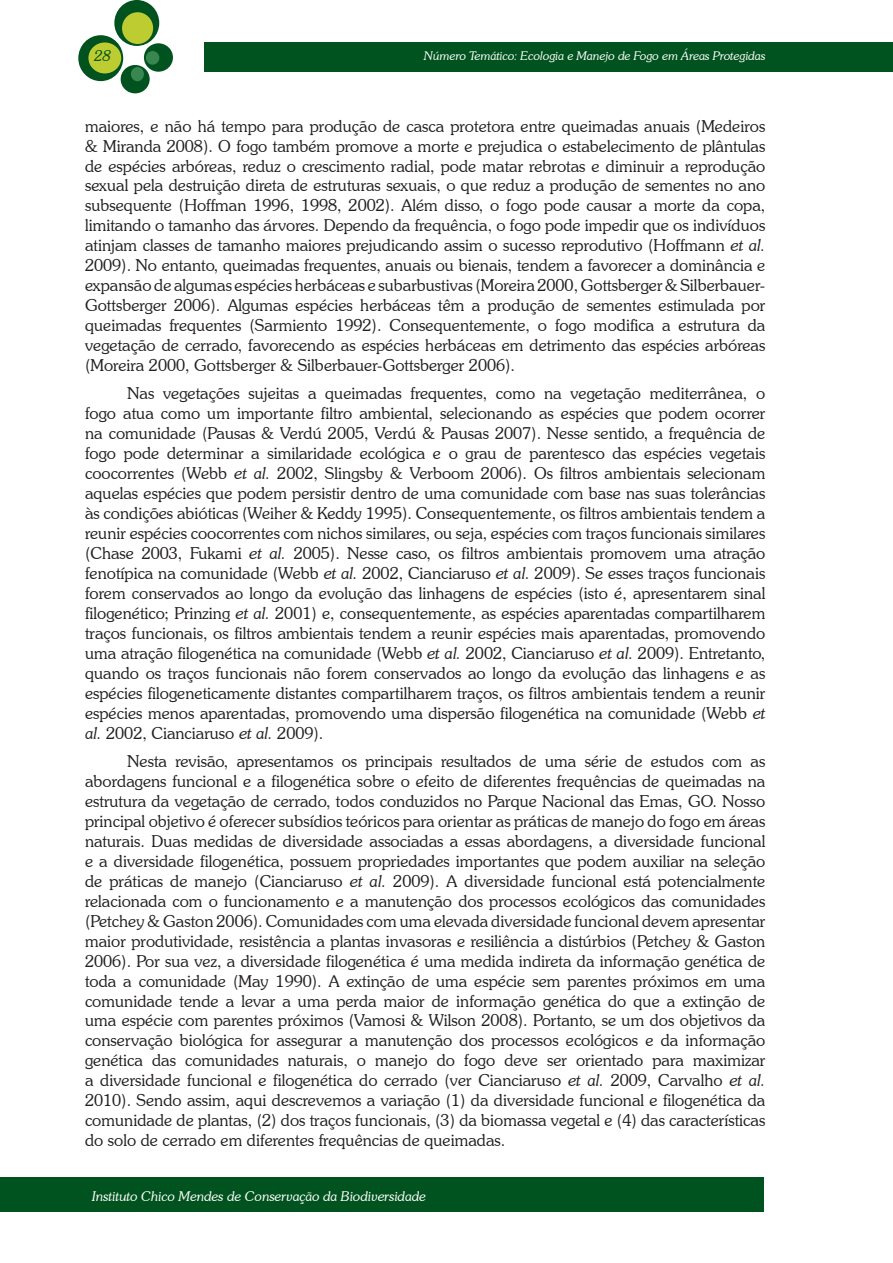
<style>
.page{position:relative;width:893px;height:1263px;background:#fff}
.page>*{position:absolute;margin:0;border:0;box-sizing:border-box;transform-origin:0 0}
.t1{font:300 16.5px/20px "Souvenir IT Cby BT";color:#231f20;text-align:justify}
.t2{font:italic 300 15px "Souvenir IT Cby BT";color:#00531e}
.t3{font:italic 300 13.5px "Souvenir IT Cby BT";color:#fff}
.t4{font:italic 300 12px "Souvenir IT Cby BT";color:#fff}
.s1{font-style:italic}
</style>
<div class="page">
<div style="left:204px;top:43px;width:689px;height:29px;background:#00531e"></div>
<div style="left:114px;top:0;width:45px;height:46px;background:#00531e;border-radius:50%"></div>
<div style="left:78px;top:35px;width:45px;height:46px;background:#00531e;border-radius:50%"></div>
<div style="left:144px;top:43px;width:29px;height:29px;background:#00531e;border-radius:50%"></div>
<div style="left:121px;top:65px;width:29px;height:28px;background:#00531e;border-radius:50%"></div>
<div style="left:122px;top:12px;width:31px;height:32px;background:#bdcd31;border-radius:50%"></div>
<div style="left:88px;top:42px;width:33px;height:31px;background:#bdcd31;border-radius:50%"></div>
<div style="left:146px;top:51px;width:13px;height:14px;background:#388750;border-radius:50%"></div>
<div style="left:131px;top:67px;width:13px;height:14px;background:#388750;border-radius:50%"></div>
<div style="left:0;top:1178px;width:764px;height:34px;background:#00531e"></div>
<p class="t2" style="left:95px;top:46px;width:18px">28</p>
<p class="t4" style="left:424px;top:49px;width:343px">Número Temático: Ecologia e Manejo de Fogo em Áreas Protegidas</p>
<p class="t1" style="left:85px;top:116px;width:682px">maiores, e não há tempo para produção de casca protetora entre queimadas anuais (Medeiros &amp; Miranda 2008). O fogo também promove a morte e prejudica o estabelecimento de plântulas de espécies arbóreas, reduz o crescimento radial, pode matar rebrotas e diminuir a reprodução sexual pela destruição direta de estruturas sexuais, o que reduz a produção de sementes no ano subsequente (Hoffman 1996, 1998, 2002). Além disso, o fogo pode causar a morte da copa, limitando o tamanho das árvores. Dependo da frequência, o fogo pode impedir que os indivíduos atinjam classes de tamanho maiores prejudicando assim o sucesso reprodutivo (Hoffmann <span class="s1">et al.<br></span>2009). No entanto, queimadas frequentes, anuais ou bienais, tendem a favorecer a dominância e expansão de algumas espécies herbáceas e subarbustivas (Moreira 2000, Gottsberger &amp; Silberbauer-Gottsberger 2006). Algumas espécies herbáceas têm a produção de sementes estimulada por queimadas frequentes (Sarmiento 1992). Consequentemente, o fogo modifica a estrutura da vegetação de cerrado, favorecendo as espécies herbáceas em detrimento das espécies arbóreas (Moreira 2000, Gottsberger &amp; Silberbauer-Gottsberger 2006).</p>
<p class="t1" style="left:85px;top:383px;width:682px;text-indent:43px">Nas vegetações sujeitas a queimadas frequentes, como na vegetação mediterrânea, o fogo atua como um importante filtro ambiental, selecionando as espécies que podem ocorrer na comunidade (Pausas &amp; Verdú 2005, Verdú &amp; Pausas 2007). Nesse sentido, a frequência de fogo pode determinar a similaridade ecológica e o grau de parentesco das espécies vegetais coocorrentes (Webb <span class="s1">et al.</span> 2002, Slingsby &amp; Verboom 2006). Os filtros ambientais selecionam aquelas espécies que podem persistir dentro de uma comunidade com base nas suas tolerâncias às condições abióticas (Weiher &amp; Keddy 1995). Consequentemente, os filtros ambientais tendem a reunir espécies coocorrentes com nichos similares, ou seja, espécies com traços funcionais similares (Chase 2003, Fukami <span class="s1">et al.</span> 2005). Nesse caso, os filtros ambientais promovem uma atração fenotípica na comunidade (Webb <span class="s1">et al.</span> 2002, Cianciaruso <span class="s1">et al.</span> 2009). Se esses traços funcionais forem conservados ao longo da evolução das linhagens de espécies (isto é, apresentarem sinal filogenético; Prinzing <span class="s1">et al.</span> 2001) e, consequentemente, as espécies aparentadas compartilharem traços funcionais, os filtros ambientais tendem a reunir espécies mais aparentadas, promovendo uma atração filogenética na comunidade (Webb <span class="s1">et al.</span> 2002, Cianciaruso <span class="s1">et al.</span> 2009). Entretanto, quando os traços funcionais não forem conservados ao longo da evolução das linhagens e as espécies filogeneticamente distantes compartilharem traços, os filtros ambientais tendem a reunir espécies menos aparentadas, promovendo uma dispersão filogenética na comunidade (Webb <span class="s1">et al.</span> 2002, Cianciaruso <span class="s1">et al.</span> 2009).</p>
<p class="t1" style="left:85px;top:751px;width:682px;text-indent:43px">Nesta revisão, apresentamos os principais resultados de uma série de estudos com as abordagens funcional e a filogenética sobre o efeito de diferentes frequências de queimadas na estrutura da vegetação de cerrado, todos conduzidos no Parque Nacional das Emas, GO. Nosso principal objetivo é oferecer subsídios teóricos para orientar as práticas de manejo do fogo em áreas naturais. Duas medidas de diversidade associadas a essas abordagens, a diversidade funcional e a diversidade filogenética, possuem propriedades importantes que podem auxiliar na seleção de práticas de manejo (Cianciaruso <span class="s1">et al.</span> 2009). A diversidade funcional está potencialmente relacionada com o funcionamento e a manutenção dos processos ecológicos das comunidades (Petchey &amp; Gaston 2006). Comunidades com uma elevada diversidade funcional devem apresentar maior produtividade, resistência a plantas invasoras e resiliência a distúrbios (Petchey &amp; Gaston 2006). Por sua vez, a diversidade filogenética é uma medida indireta da informação genética de toda a comunidade (May 1990). A extinção de uma espécie sem parentes próximos em uma comunidade tende a levar a uma perda maior de informação genética do que a extinção de uma espécie com parentes próximos (Vamosi &amp; Wilson 2008). Portanto, se um dos objetivos da conservação biológica for assegurar a manutenção dos processos ecológicos e da informação genética das comunidades naturais, o manejo do fogo deve ser orientado para maximizar a diversidade funcional e filogenética do cerrado (ver Cianciaruso <span class="s1">et al.</span> 2009, Carvalho <span class="s1">et al.<br></span>2010). Sendo assim, aqui descrevemos a variação (1) da diversidade funcional e filogenética da comunidade de plantas, (2) dos traços funcionais, (3) da biomassa vegetal e (4) das características do solo de cerrado em diferentes frequências de queimadas.</p>
<p class="t3" style="left:92px;top:1188px;width:335px">Instituto Chico Mendes de Conservação da Biodiversidade</p>
</div>
